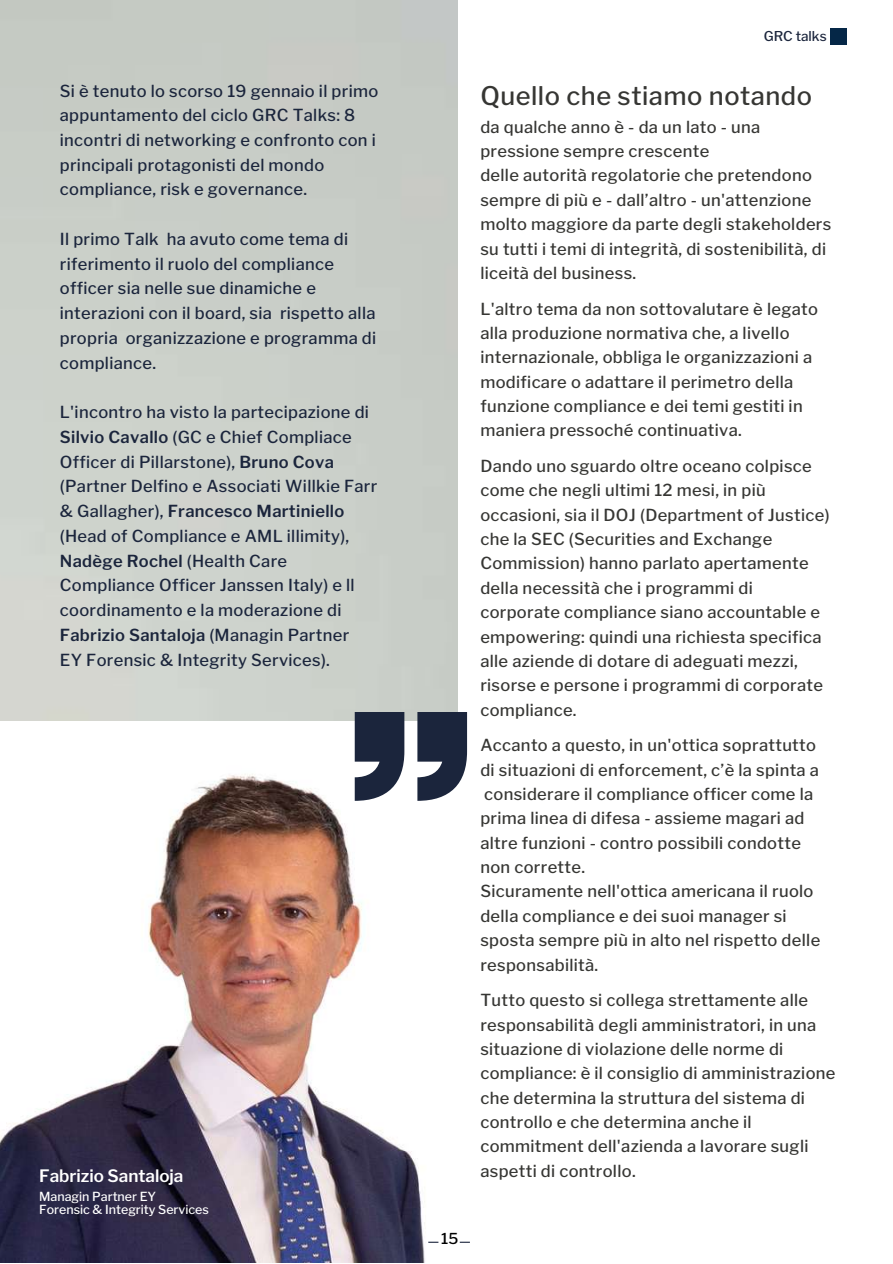
<style>
.page{position:relative;width:893px;height:1264px;background:#fff}
.page>*{position:absolute;margin:0;border:0;box-sizing:border-box;transform-origin:0 0}
.t1{font:500 25.5px "Libre Franklin";letter-spacing:.02em;color:#363633}
.t2{font:600 16.95px "Libre Franklin";color:#fff}
.t3{font:500 16.5px/24.3px "Libre Franklin";letter-spacing:.02em;color:#363633}
.t4{font:500 16.5px/24.8px "Libre Franklin";letter-spacing:.02em;color:#1b253c}
.t5{font:500 15px "Libre Franklin";color:#000}
.t6{font:500 13.5px "Libre Franklin";color:#1b253c}
.t7{font:500 12.45px/13.5px "Libre Franklin";color:#fff}
.s1{font-weight:600}
</style>
<div class="page">
<img style="left:0;top:738px;width:439px;height:524px">
<svg style="left:355px;top:712px;width:112px;height:88px"></svg>
<div style="left:830px;top:28px;width:16px;height:16px;background:#052747"></div>
<p class="t4" style="left:60px;top:78px;width:320px">Si è tenuto lo scorso 19 gennaio il primo appuntamento del ciclo GRC Talks: 8 incontri di networking e confronto con i principali protagonisti del mondo compliance, risk e governance.</p>
<p class="t4" style="left:60px;top:227px;width:318px">Il primo Talk ha avuto come tema di riferimento il ruolo del compliance officer sia nelle sue dinamiche e interazioni con il board, sia rispetto alla propria organizzazione e programma di compliance.</p>
<p class="t4" style="left:60px;top:400px;width:319px">L'incontro ha visto la partecipazione di <span class="s1">Silvio Cavallo</span> (GC e Chief Compliace Officer di Pillarstone), <span class="s1">Bruno Cova </span>(Partner Delfino e Associati Willkie Farr &amp; Gallagher), <span class="s1">Francesco Martiniello </span>(Head of Compliance e AML illimity), <span class="s1">Nadège Rochel</span> (Health Care Compliance Officer Janssen Italy) e ll coordinamento e la moderazione di <span class="s1">Fabrizio Santaloja</span> (Managin Partner<br>EY Forensic &amp; Integrity Services).</p>
<p class="t2" style="left:39px;top:1165px;width:146px">Fabrizio Santaloja</p>
<p class="t7" style="left:39px;top:1189px;width:171px">Managin Partner EY<br>Forensic &amp; Integrity Services</p>
<p class="t5" style="left:441px;top:1229px;width:19px">15</p>
<p class="t6" style="left:763px;top:28px;width:64px">GRC talks</p>
<h1 class="t1" style="left:480px;top:80px;width:333px">Quello che stiamo notando</h1>
<p class="t3" style="left:480px;top:115px;width:352px">da qualche anno è - da un lato - una pressione sempre crescente<br>delle autorità regolatorie che pretendono sempre di più e - dall’altro - un'attenzione molto maggiore da parte degli stakeholders su tutti i temi di integrità, di sostenibilità, di liceità del business.</p>
<p class="t3" style="left:480px;top:296px;width:339px">L'altro tema da non sottovalutare è legato alla produzione normativa che, a livello internazionale, obbliga le organizzazioni a modificare o adattare il perimetro della funzione compliance e dei temi gestiti in maniera pressoché continuativa.</p>
<p class="t3" style="left:480px;top:454px;width:350px">Dando uno sguardo oltre oceano colpisce come che negli ultimi 12 mesi, in più occasioni, sia il DOJ (Department of Justice) che la SEC (Securities and Exchange Commission) hanno parlato apertamente della necessità che i programmi di corporate compliance siano accountable e empowering: quindi una richiesta specifica alle aziende di dotare di adeguati mezzi, risorse e persone i programmi di corporate compliance.</p>
<p class="t3" style="left:480px;top:733px;width:341px">Accanto a questo, in un'ottica soprattutto di situazioni di enforcement, c’è la spinta a considerare il compliance officer come la prima linea di difesa - assieme magari ad altre funzioni - contro possibili condotte non corrette.<br>Sicuramente nell'ottica americana il ruolo della compliance e dei suoi manager si sposta sempre più in alto nel rispetto delle responsabilità.</p>
<p class="t3" style="left:480px;top:988px;width:356px">Tutto questo si collega strettamente alle responsabilità degli amministratori, in una situazione di violazione delle norme di compliance: è il consiglio di amministrazione che determina la struttura del sistema di controllo e che determina anche il commitment dell'azienda a lavorare sugli aspetti di controllo.</p>
</div>
